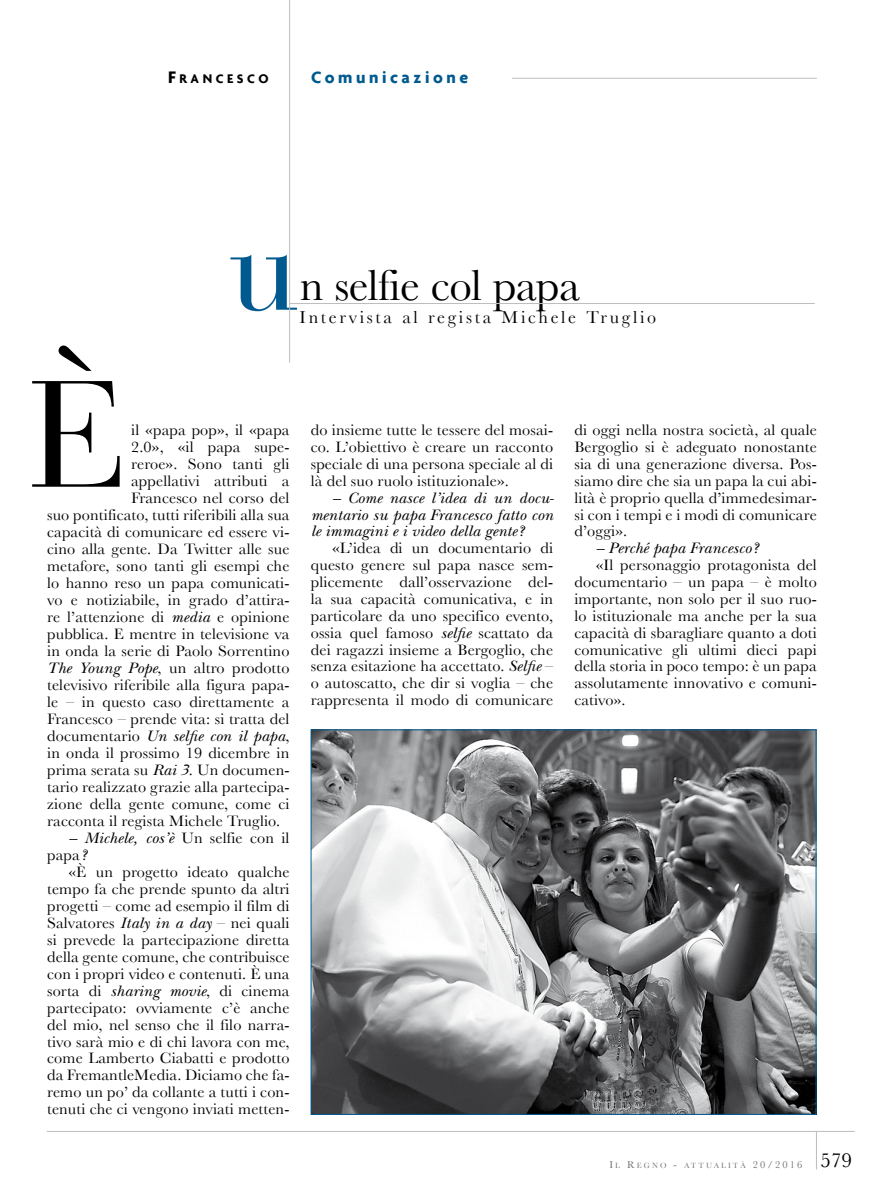
<style>
.page{position:relative;width:893px;height:1191px;background:#fff}
.page>*{position:absolute;margin:0;border:0;box-sizing:border-box;transform-origin:0 0}
.t1{font:150px "Bauer Bodoni Std";color:#000}
.t2{font:127.5px "Bauer Bodoni Std";color:#005a8f}
.t3{font:45px "Baskerville";letter-spacing:-.015em;color:#000}
.t4{font:18px "Baskerville";letter-spacing:.15em;color:#000}
.t5{font:700 18px "Agenda";letter-spacing:.2em;color:#005a8f}
.t6{font:15.75px/17px "Baskerville";letter-spacing:.01em;color:#000;text-align:justify}
.t7{font:italic 15.75px/17px "New Baskerville Std";letter-spacing:.01em;color:#000;text-align:justify}
.t8{font:700 13.5px "Agenda";letter-spacing:.265em;color:#000}
.t9{font:7.8px "Baskerville";letter-spacing:.265em;color:#707172}
.s1{font-size:18px}
.s2{font-family:"New Baskerville Std";font-style:italic}
.s3{font-family:"Baskerville";font-style:normal}
.s4{font-size:10.5px}
</style>
<div class="page">
<hr style="left:47px;top:1131px;width:808px;height:1px;background:#bbbdbe">
<hr style="left:816px;top:1131px;width:1px;height:38px;background:#bbbdbe">
<hr style="left:512px;top:78px;width:305px;height:1px;background:#bbbdbe">
<hr style="left:289px;top:0;width:1px;height:363px;background:#bbbdbe">
<hr style="left:290px;top:303px;width:525px;height:1px;background:#bbbdbe">
<img style="left:313px;top:731px;width:501px;height:381px">
<p class="t8" style="left:168px;top:71px;width:102px"><span class="s1">F</span>RANCESCO</p>
<p class="t5" style="left:311px;top:66px;width:159px">Comunicazione</p>
<h2 class="t2" style="left:228px;top:190px;width:72px">u</h2>
<h3 class="t3" style="left:300px;top:258px;width:282px">n selfie col papa</h3>
<p class="t4" style="left:300px;top:307px;width:358px">Intervista al regista Michele Truglio</p>
<h1 class="t1" style="left:30px;top:345px;width:102px">È</h1>
<p class="t6" style="left:47px;top:421px;width:244px;text-align:right">il «papa pop», il «papa<br>2.0», «il papa supe-<br>reroe». Sono tanti gli<br>appellativi attributi a<br>Francesco nel corso del<br>suo pontificato, tutti riferibili alla sua capacità di comunicare ed essere vi&shy;cino alla gente. Da Twitter alle sue metafore, sono tanti gli esempi che lo hanno reso un papa comunicati&shy;vo e notiziabile, in grado d’attira&shy;re l’attenzione di <span class="s2">media</span> e opinione pubblica. E mentre in televisione va in onda la serie di Paolo Sorrentino<br><span class="s2">The Young Pope</span>, un altro prodotto televisivo riferibile alla figura papa&shy;le – in questo caso direttamente a<br>Francesco – prende vita: si tratta del</p>
<p class="t7" style="left:47px;top:727px;width:244px"><span class="s3">documentario</span> Un selfie con il papa<span class="s3">,</span></p>
<p class="t6" style="left:47px;top:744px;width:244px">in onda il prossimo 19 dicembre in prima serata su <span class="s2">Rai 3</span>. Un documen&shy;tario realizzato grazie alla partecipa&shy;zione della gente comune, come ci racconta il regista Michele Truglio.</p>
<p class="t7" style="left:68px;top:829px;width:223px">– Michele, cos’è <span class="s3">Un selfie con il</span></p>
<p class="t6" style="left:47px;top:846px;width:41px">papa<span class="s2">?</span></p>
<p class="t6" style="left:68px;top:863px;width:223px">«È un progetto ideato qualche</p>
<p class="t6" style="left:47px;top:880px;width:244px">tempo fa che prende spunto da altri</p>
<p class="t6" style="left:47px;top:897px;width:244px">progetti – come ad esempio il film di</p>
<p class="t6" style="left:47px;top:914px;width:244px">Salvatores <span class="s2">Italy in a day</span> – nei quali</p>
<p class="t6" style="left:47px;top:931px;width:244px">si prevede la partecipazione diretta</p>
<p class="t6" style="left:47px;top:948px;width:244px">della gente comune, che contribuisce</p>
<p class="t6" style="left:47px;top:964px;width:244px">con i propri video e contenuti. È una</p>
<p class="t6" style="left:47px;top:981px;width:244px">sorta di <span class="s2">sharing movie</span>, di cinema</p>
<p class="t6" style="left:47px;top:998px;width:244px">partecipato: ovviamente c’è anche</p>
<p class="t6" style="left:47px;top:1015px;width:244px">del mio, nel senso che il filo narra-</p>
<p class="t6" style="left:47px;top:1032px;width:244px">tivo sarà mio e di chi lavora con me,</p>
<p class="t6" style="left:47px;top:1049px;width:244px">come Lamberto Ciabatti e prodotto</p>
<p class="t6" style="left:47px;top:1066px;width:244px">da FremantleMedia. Diciamo che fa-</p>
<p class="t6" style="left:47px;top:1083px;width:244px">remo un po’ da collante a tutti i con-</p>
<p class="t6" style="left:47px;top:1100px;width:244px">tenuti che ci vengono inviati metten-</p>
<p class="t6" style="left:311px;top:421px;width:244px">do insieme tutte le tessere del mosai&shy;co. L’obiettivo è creare un racconto speciale di una persona speciale al di là del suo ruolo istituzionale».</p>
<p class="t7" style="left:311px;top:489px;width:245px;text-indent:21px">– Come nasce l’idea di un docu&shy;mentario su papa Francesco fatto con le immagini e i video della gente?</p>
<p class="t6" style="left:311px;top:539px;width:244px;text-indent:21px">«L’idea di un documentario di questo genere sul papa nasce sem&shy;plicemente dall’osservazione del&shy;la sua capacità comunicativa, e in particolare da uno specifico evento, ossia quel famoso <span class="s2">selfie</span> scattato da dei ragazzi insieme a Bergoglio, che senza esitazione ha accettato. <span class="s2">Selfie</span> – o autoscatto, che dir si voglia – che rappresenta il modo di comunicare</p>
<p class="t6" style="left:574px;top:421px;width:244px">di oggi nella nostra società, al quale Bergoglio si è adeguato nonostante sia di una generazione diversa. Pos&shy;siamo dire che sia un papa la cui abi&shy;lità è proprio quella d’immedesimar&shy;si con i tempi e i modi di comunicare d’oggi».</p>
<p class="t7" style="left:596px;top:540px;width:164px">– Perché papa Francesco?</p>
<p class="t6" style="left:574px;top:556px;width:244px;text-indent:21px">«Il personaggio protagonista del documentario – un papa – è molto importante, non solo per il suo ruo&shy;lo istituzionale ma anche per la sua capacità di sbaragliare quanto a doti comunicative gli ultimi dieci papi della storia in poco tempo: è un papa assolutamente innovativo e comuni&shy;cativo».</p>
<p class="t9" style="left:609px;top:1161px;width:244px"><span class="s4">I</span>L <span class="s4">R</span>EGNO <span class="s4">-</span> ATTUALITÀ <span class="s4">20/2016</span> <sup>579</sup></p>
</div>
